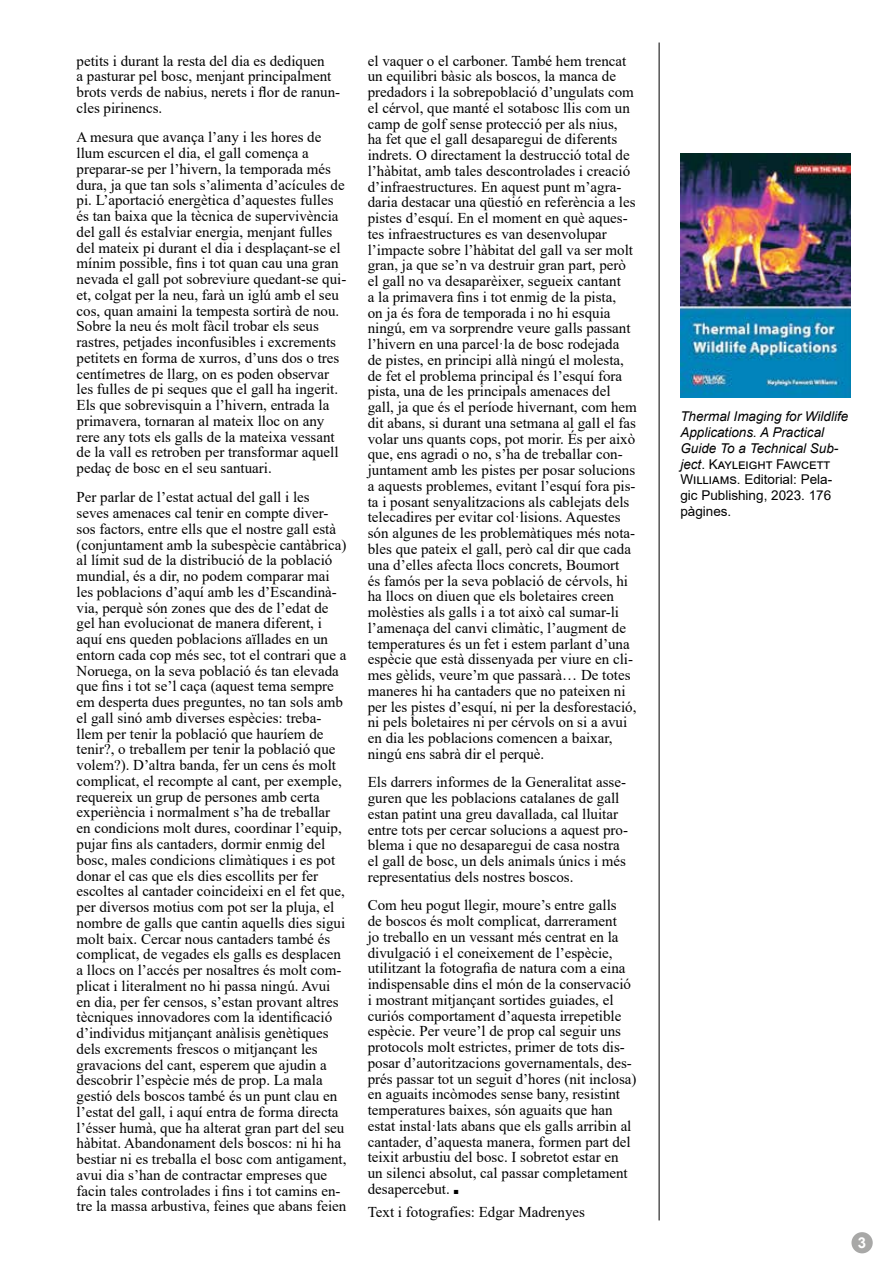
<style>
.page{position:relative;width:893px;height:1263px;background:#fff}
.page>*{position:absolute;margin:0;border:0;box-sizing:border-box;transform-origin:0 0}
.t1{font:15px/15.8px "Times New Roman";color:#000}
.t2{font:700 15px "Arial";color:#fff}
.t3{font:italic 13.5px/15.8px "Arial";color:#000}
.s1{font-size:9px}
.s2{font-style:normal}
</style>
<div class="page">
<div style="left:851px;top:1232px;width:22px;height:21px;background:#a8a8a7;border-radius:50%"></div>
<hr style="left:659px;top:43px;width:1px;height:1177px;background:#000">
<img style="left:680px;top:153px;width:170px;height:245px">
<p class="t1" style="left:77px;top:52px;width:265px">petits i durant la resta del dia es dediquen<br>a pasturar pel bosc, menjant principalment brots verds de nabius, nerets i flor de ranun&shy;cles pirinencs.</p>
<p class="t1" style="left:77px;top:129px;width:271px">A mesura que avança l’any i les hores de llum escurcen el dia, el gall comença a preparar-se per l’hivern, la temporada més dura, ja que tan sols s’alimenta d’acícules de pi. L’aportació energètica d’aquestes fulles és tan baixa que la tècnica de supervivència del gall és estalviar energia, menjant fulles del mateix pi durant el dia i desplaçant-se el mínim possible, fins i tot quan cau una gran nevada el gall pot sobreviure quedant-se qui&shy;et, colgat per la neu, farà un iglú amb el seu cos, quan amaini la tempesta sortirà de nou.<br>Sobre la neu és molt fàcil trobar els seus rastres, petjades inconfusibles i excrements petitets en forma de xurros, d’uns dos o tres centímetres de llarg, on es poden observar les fulles de pi seques que el gall ha ingerit.<br>Els que sobrevisquin a l’hivern, entrada la primavera, tornaran al mateix lloc on any rere any tots els galls de la mateixa vessant de la vall es retroben per transformar aquell pedaç de bosc en el seu santuari.</p>
<p class="t1" style="left:77px;top:489px;width:271px">Per parlar de l’estat actual del gall i les<br>seves amenaces cal tenir en compte diver&shy;sos factors, entre ells que el nostre gall està (conjuntament amb la subespècie cantàbrica) al límit sud de la distribució de la població mundial, és a dir, no podem comparar mai les poblacions d’aquí amb les d’Escandinà&shy;via, perquè són zones que des de l’edat de gel han evolucionat de manera diferent, i aquí ens queden poblacions aïllades en un entorn cada cop més sec, tot el contrari que a Noruega, on la seva població és tan elevada que fins i tot se’l caça (aquest tema sempre em desperta dues preguntes, no tan sols amb el gall sinó amb diverses espècies: treba&shy;llem per tenir la població que hauríem de tenir?, o treballem per tenir la població que volem?). D’altra banda, fer un cens és molt complicat, el recompte al cant, per exemple, requereix un grup de persones amb certa experiència i normalment s’ha de treballar en condicions molt dures, coordinar l’equip, pujar fins als cantaders, dormir enmig del bosc, males condicions climàtiques i es pot donar el cas que els dies escollits per fer escoltes al cantader coincideixi en el fet que, per diversos motius com pot ser la pluja, el nombre de galls que cantin aquells dies sigui molt baix. Cercar nous cantaders també és complicat, de vegades els galls es desplacen a llocs on l’accés per nosaltres és molt com&shy;plicat i literalment no hi passa ningú. Avui en dia, per fer censos, s’estan provant altres tècniques innovadores com la identificació d’individus mitjançant anàlisis genètiques dels excrements frescos o mitjançant les gravacions del cant, esperem que ajudin a descobrir l’espècie més de prop. La mala gestió dels boscos també és un punt clau en l’estat del gall, i aquí entra de forma directa l’ésser humà, que ha alterat gran part del seu hàbitat. Abandonament dels boscos: ni hi ha bestiar ni es treballa el bosc com antigament, avui dia s’han de contractar empreses que facin tales controlades i fins i tot camins en&shy;tre la massa arbustiva, feines que abans feien</p>
<p class="t1" style="left:368px;top:52px;width:271px">el vaquer o el carboner. També hem trencat un equilibri bàsic als boscos, la manca de predadors i la sobrepoblació d’ungulats com el cérvol, que manté el sotabosc llis com un camp de golf sense protecció per als nius,<br>ha fet que el gall desaparegui de diferents indrets. O directament la destrucció total de l’hàbitat, amb tales descontrolades i creació d’infraestructures. En aquest punt m’agra&shy;daria destacar una qüestió en referència a les pistes d’esquí. En el moment en què aques&shy;tes infraestructures es van desenvolupar l’impacte sobre l’hàbitat del gall va ser molt gran, ja que se’n va destruir gran part, però el gall no va desaparèixer, segueix cantant<br>a la primavera fins i tot enmig de la pista,<br>on ja és fora de temporada i no hi esquia ningú, em va sorprendre veure galls passant l’hivern en una parcel·la de bosc rodejada de pistes, en principi allà ningú el molesta, de fet el problema principal és l’esquí fora pista, una de les principals amenaces del gall, ja que és el període hivernant, com hem dit abans, si durant una setmana al gall el fas volar uns quants cops, pot morir. És per això que, ens agradi o no, s’ha de treballar con&shy;juntament amb les pistes per posar solucions a aquests problemes, evitant l’esquí fora pis&shy;ta i posant senyalitzacions als cablejats dels telecadires per evitar col·lisions. Aquestes són algunes de les problemàtiques més nota&shy;bles que pateix el gall, però cal dir que cada una d’elles afecta llocs concrets, Boumort<br>és famós per la seva població de cérvols, hi ha llocs on diuen que els boletaires creen molèsties als galls i a tot això cal sumar-li l’amenaça del canvi climàtic, l’augment de temperatures és un fet i estem parlant d’una espècie que està dissenyada per viure en cli&shy;mes gèlids, veure’m que passarà… De totes maneres hi ha cantaders que no pateixen ni per les pistes d’esquí, ni per la desforestació, ni pels boletaires ni per cérvols on si a avui en dia les poblacions comencen a baixar, ningú ens sabrà dir el perquè.</p>
<p class="t1" style="left:368px;top:774px;width:262px">Els darrers informes de la Generalitat asse&shy;guren que les poblacions catalanes de gall estan patint una greu davallada, cal lluitar entre tots per cercar solucions a aquest pro&shy;blema i que no desaparegui de casa nostra el gall de bosc, un dels animals únics i més representatius dels nostres boscos.</p>
<p class="t1" style="left:368px;top:897px;width:270px">Com heu pogut llegir, moure’s entre galls<br>de boscos és molt complicat, darrerament<br>jo treballo en un vessant més centrat en la divulgació i el coneixement de l’espècie, utilitzant la fotografia de natura com a eina indispensable dins el món de la conservació i mostrant mitjançant sortides guiades, el curiós comportament d’aquesta irrepetible espècie. Per veure’l de prop cal seguir uns protocols molt estrictes, primer de tots dis&shy;posar d’autoritzacions governamentals, des&shy;prés passar tot un seguit d’hores (nit inclosa) en aguaits incòmodes sense bany, resistint temperatures baixes, són aguaits que han estat instal·lats abans que els galls arribin al cantader, d’aquesta manera, formen part del teixit arbustiu del bosc. I sobretot estar en un silenci absolut, cal passar completament desapercebut. <span class="s1">■</span></p>
<p class="t1" style="left:368px;top:1204px;width:219px">Text i fotografies: Edgar Madrenyes</p>
<p class="t3" style="left:680px;top:409px;width:169px">Thermal Imaging for Wildlife<br>Applications. A Practical<br>Guide To a Technical Sub&shy;ject<span class="s2">. Kayleight Fawcett<br>Williams. Editorial: Pela&shy;gic Publishing, 2023. 176 pàgines.</span></p>
<p class="t2" style="left:858px;top:1232px;width:10px">3</p>
</div>
